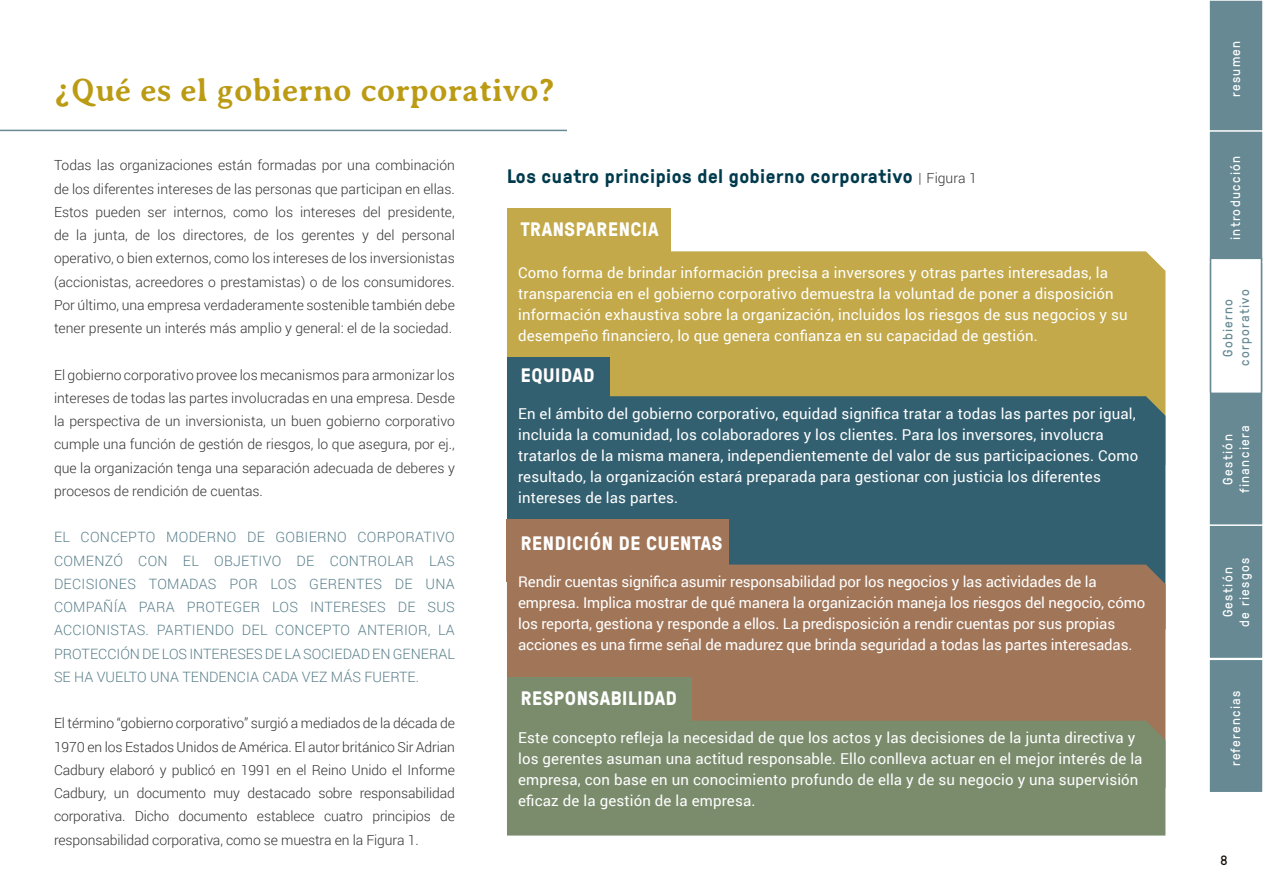
<style>
.page{position:relative;width:1263px;height:893px;background:#fff}
.page>*{position:absolute;margin:0;border:0;box-sizing:border-box;transform-origin:0 0}
.t1{font:700 33px "Averia Serif";color:#bc9b14}
.t2{font:700 19.5px "GT Pressura";letter-spacing:.03em;color:#fff}
.t3{font:700 19.5px "GT Pressura";letter-spacing:.03em;color:#003a4c}
.t4{font:15px/21px "Roboto";letter-spacing:.01em;color:#fff}
.t5{font:15px/21px "Roboto";letter-spacing:-.01em;color:#fff}
.t6{font:300 14.25px/23.2px "Roboto";color:#5b808c;text-align:justify}
.t7{font:300 13.95px/23.2px "Roboto";color:#333;text-align:justify}
.t8{font:13.5px/16.5px "GT Pressura";letter-spacing:.1em;color:#fff;text-align:center}
.t9{font:13.5px/16.5px "GT Pressura";letter-spacing:.1em;color:#668993;text-align:center}
.t10{font:13.5px "GT Pressura";color:#100906}
.s1{font-family:"Roboto";font-weight:300;font-size:13.95px;color:#333}
</style>
<div class="page">
<div style="left:1209px;top:0;width:54px;height:792px;background:#668993"></div>
<div style="left:507px;top:251px;width:658px;height:145px;background:#c3a94a"></div>
<div style="left:507px;top:396px;width:658px;height:169px;background:#336070"></div>
<div style="left:507px;top:565px;width:658px;height:156px;background:#a17558"></div>
<div style="left:507px;top:721px;width:658px;height:115px;background:#7b8c6d"></div>
<div style="left:507px;top:209px;width:163px;height:52px;background:#c3a94a"></div>
<div style="left:507px;top:357px;width:103px;height:53px;background:#336070"></div>
<div style="left:507px;top:519px;width:222px;height:62px;background:#a17558"></div>
<div style="left:507px;top:677px;width:184px;height:53px;background:#7b8c6d"></div>
<div style="left:1210px;top:258px;width:51px;height:135px;background:#fff"></div>
<div style="left:1210px;top:258px;width:52px;height:136px;border:2px solid #668993"></div>
<hr style="left:0;top:130px;width:567px;height:1px;background:#668993">
<h1 class="t1" style="left:54px;top:71px;width:502px">¿Qué es el gobierno corporativo?</h1>
<p class="t7" style="left:54px;top:155px;width:402px">Todas las organizaciones están formadas por una combinación de los diferentes intereses de las personas que participan en ellas.<br>Estos pueden ser internos, como los intereses del presidente, de la junta, de los directores, de los gerentes y del personal operativo, o bien externos, como los intereses de los inversionistas (accionistas, acreedores o prestamistas) o de los consumidores.<br>Por último, una empresa verdaderamente sostenible también debe tener presente un interés más amplio y general: el de la sociedad.</p>
<p class="t7" style="left:54px;top:364px;width:402px">El gobierno corporativo provee los mecanismos para armonizar los intereses de todas las partes involucradas en una empresa. Desde la perspectiva de un inversionista, un buen gobierno corporativo cumple una función de gestión de riesgos, lo que asegura, por ej., que la organización tenga una separación adecuada de deberes y procesos de rendición de cuentas.</p>
<p class="t6" style="left:54px;top:527px;width:402px">EL CONCEPTO MODERNO DE GOBIERNO CORPORATIVO COMENZÓ CON EL OBJETIVO DE CONTROLAR LAS DECISIONES TOMADAS POR LOS GERENTES DE UNA COMPAÑÍA PARA PROTEGER LOS INTERESES DE SUS ACCIONISTAS. PARTIENDO DEL CONCEPTO ANTERIOR, LA PROTECCIÓN DE LOS INTERESES DE LA SOCIEDAD EN GENERAL SE HA VUELTO UNA TENDENCIA CADA VEZ MÁS FUERTE.</p>
<p class="t7" style="left:54px;top:713px;width:402px">El término “gobierno corporativo” surgió a mediados de la década de 1970 en los Estados Unidos de América. El autor británico Sir Adrian Cadbury elaboró y publicó en 1991 en el Reino Unido el Informe Cadbury, un documento muy destacado sobre responsabilidad corporativa. Dicho documento establece cuatro principios de responsabilidad corporativa, como se muestra en la Figura 1.</p>
<h2 class="t3" style="left:507px;top:166px;width:471px">Los cuatro principios del gobierno corporativo <span class="s1">| Figura 1</span></h2>
<h2 class="t2" style="left:521px;top:219px;width:139px">TRANSPARENCIA</h2>
<p class="t4" style="left:518px;top:264px;width:611px">Como forma de brindar información precisa a inversores y otras partes interesadas, la transparencia en el gobierno corporativo demuestra la voluntad de poner a disposición información exhaustiva sobre la organización, incluidos los riesgos de sus negocios y su desempeño 昀椀nanciero, lo que genera con昀椀anza en su capacidad de gestión.</p>
<h2 class="t2" style="left:521px;top:364px;width:75px">EQUIDAD</h2>
<p class="t4" style="left:518px;top:402px;width:622px">En el ámbito del gobierno corporativo, equidad signi昀椀ca tratar a todas las partes por igual, incluida la comunidad, los colaboradores y los clientes. Para los inversores, involucra tratarlos de la misma manera, independientemente del valor de sus participaciones. Como resultado, la organización estará preparada para gestionar con justicia los diferentes intereses de las partes.</p>
<h2 class="t2" style="left:521px;top:532px;width:203px">RENDICIÓN DE CUENTAS</h2>
<p class="t5" style="left:518px;top:571px;width:629px">Rendir cuentas signi昀椀ca asumir responsabilidad por los negocios y las actividades de la empresa. Implica mostrar de qué manera la organización maneja los riesgos del negocio, cómo los reporta, gestiona y responde a ellos. La predisposición a rendir cuentas por sus propias acciones es una 昀椀rme señal de madurez que brinda seguridad a todas las partes interesadas.</p>
<h2 class="t2" style="left:521px;top:687px;width:158px">RESPONSABILIDAD</h2>
<p class="t4" style="left:518px;top:727px;width:626px">Este concepto re昀氀eja la necesidad de que los actos y las decisiones de la junta directiva y los gerentes asuman una actitud responsable. Ello conlleva actuar en el mejor interés de la empresa, con base en un conocimiento profundo de ella y de su negocio y una supervisión e昀椀caz de la gestión de la empresa.</p>
<p class="t8" style="left:1228px;top:97px;width:58px;rotate:-90deg">resumen</p>
<p class="t8" style="left:1228px;top:240px;width:86px;rotate:-90deg">introducción</p>
<p class="t9" style="left:1220px;top:366px;width:78px;rotate:-90deg">Gobierno corporativo</p>
<p class="t8" style="left:1221px;top:493px;width:69px;rotate:-90deg">Gestión financiera</p>
<p class="t8" style="left:1221px;top:627px;width:71px;rotate:-90deg">Gestión<br>de riesgos</p>
<p class="t8" style="left:1228px;top:766px;width:77px;rotate:-90deg">referencias</p>
<p class="t10" style="left:1220px;top:853px;width:9px">8</p>
</div>
